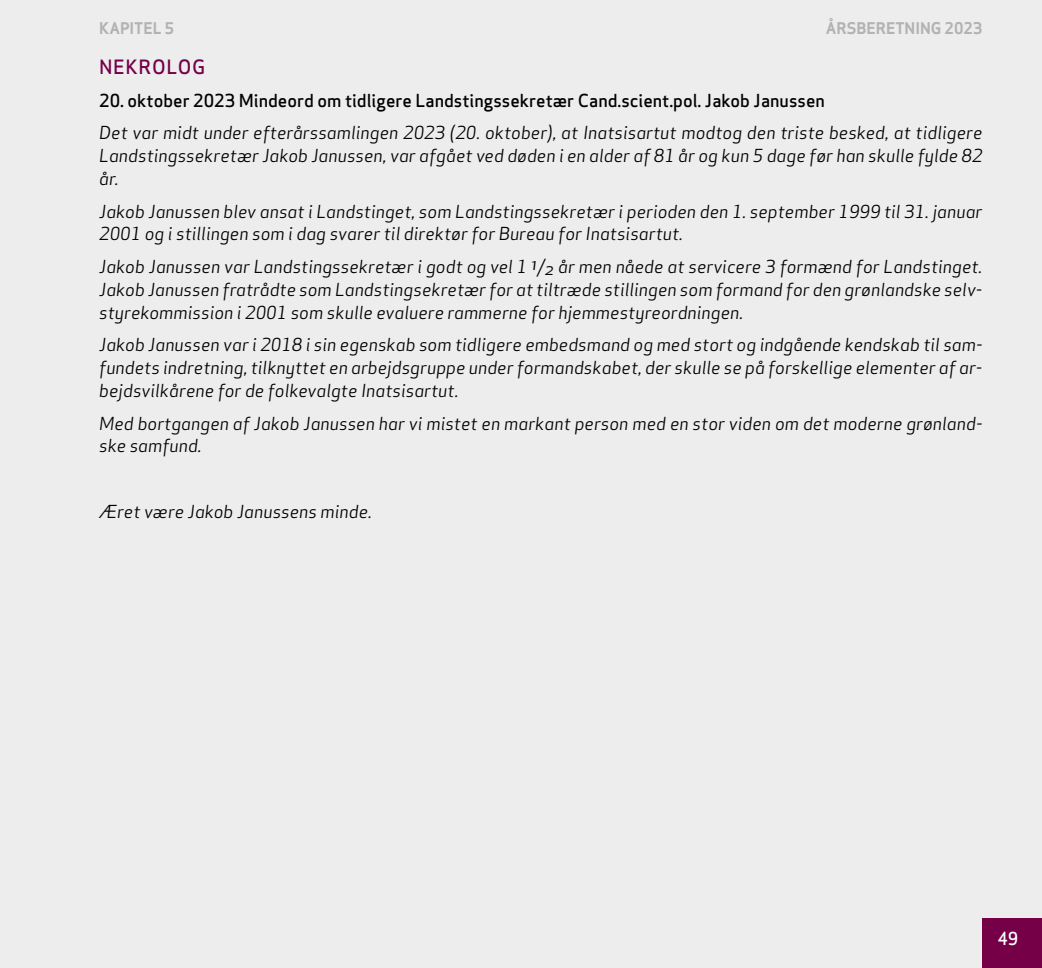
<style>
.page{position:relative;width:1042px;height:968px;background:#fff}
.page>*{position:absolute;margin:0;border:0;box-sizing:border-box;transform-origin:0 0}
.t1{font:500 19.25px "Apex Sans";letter-spacing:.03em;color:#750048}
.t2{font:italic 17.5px/22.8px "Apex Sans";color:#000;text-align:justify}
.t3{font:500 17.5px "Apex Sans";color:#000}
.t4{font:500 17.5px "Apex Sans";color:#fff}
.t5{font:700 15.75px "Apex Sans";color:#b3b3b3}
</style>
<div class="page">
<div style="left:0;top:0;width:1042px;height:967px;background:#ededed"></div>
<div style="left:982px;top:918px;width:60px;height:49px;background:#750048"></div>
<p class="t5" style="left:99px;top:18px;width:76px">KAPITEL 5</p>
<p class="t5" style="left:826px;top:18px;width:158px">ÅRSBERETNING 2023</p>
<p class="t1" style="left:99px;top:50px;width:108px">NEKROLOG</p>
<p class="t3" style="left:99px;top:85px;width:727px">20. oktober 2023 Mindeord om tidligere Landstingssekretær Cand.scient.pol. Jakob Janussen</p>
<p class="t2" style="left:99px;top:120px;width:885px">Det var midt under efterårssamlingen 2023 (20. oktober), at Inatsisartut modtog den triste besked, at tidligere Landstingssekretær Jakob Janussen, var afgået ved døden i en alder af 81 år og kun 5 dage før han skulle fylde 82 år.</p>
<p class="t2" style="left:99px;top:198px;width:885px">Jakob Janussen blev ansat i Landstinget, som Landstingssekretær i perioden den 1. september 1999 til 31. januar<br>2001 og i stillingen som i dag svarer til direktør for Bureau for Inatsisartut.</p>
<p class="t2" style="left:99px;top:253px;width:885px">Jakob Janussen var Landstingssekretær i godt og vel 1 1/2 år men nåede at servicere 3 formænd for Landstinget.<br>Jakob Janussen fratrådte som Landstingsekretær for at tiltræde stillingen som formand for den grønlandske selv&shy;styrekommission i 2001 som skulle evaluere rammerne for hjemmestyreordningen.</p>
<p class="t2" style="left:99px;top:332px;width:885px">Jakob Janussen var i 2018 i sin egenskab som tidligere embedsmand og med stort og indgående kendskab til sam&shy;fundets indretning, tilknyttet en arbejdsgruppe under formandskabet, der skulle se på forskellige elementer af ar&shy;bejdsvilkårene for de folkevalgte Inatsisartut.</p>
<p class="t2" style="left:99px;top:410px;width:885px">Med bortgangen af Jakob Janussen har vi mistet en markant person med en stor viden om det moderne grønland&shy;ske samfund.</p>
<p class="t2" style="left:99px;top:498px;width:274px">Æret være Jakob Janussens minde.</p>
<p class="t4" style="left:997px;top:923px;width:22px">49</p>
</div>
